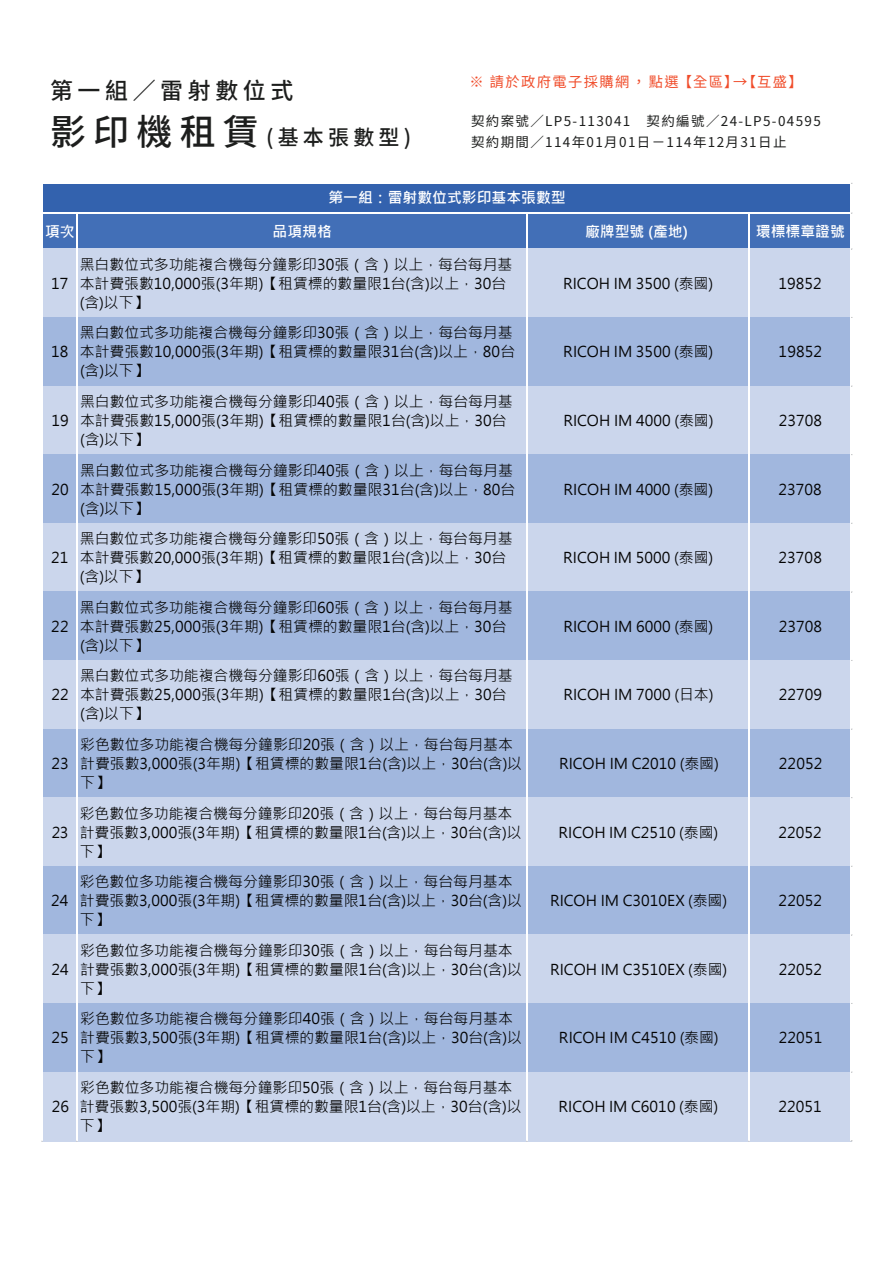
<style>
.page{position:relative;width:893px;height:1263px;background:#fff}
.page>*{position:absolute;margin:0;border:0;box-sizing:border-box;transform-origin:0 0}
.t1{font:500 22.95px "Noto Sans CJ Ktc";letter-spacing:.2em;color:#1d1e1d}
.t2{font:500 21px "Noto Sans CJ Ktc";letter-spacing:.2em;color:#1d1e1d}
.t3{font:14.85px/18.9px "Microsoft Jheng Hei";color:#030303}
.t4{font:700 14.85px "Microsoft Jheng Hei";color:#fff}
.t5{font:14.25px "Noto Sans CJ Ktc";letter-spacing:.1em;color:#f04c2a}
.t6{font:13.5px/20.7px "Noto Sans CJ Ktc";letter-spacing:.1em;color:#1d1e1d}
.s1{font-size:36px}
</style>
<div class="page">
<div style="left:42px;top:184px;width:809px;height:30px;background:#3362ae"></div>
<div style="left:42px;top:213px;width:809px;height:36px;background:#426fb7"></div>
<div style="left:42px;top:249px;width:809px;height:69px;background:#cbd6ec"></div>
<div style="left:42px;top:317px;width:809px;height:70px;background:#a1b7de"></div>
<div style="left:42px;top:386px;width:809px;height:69px;background:#cbd6ec"></div>
<div style="left:42px;top:455px;width:809px;height:69px;background:#a1b7de"></div>
<div style="left:42px;top:523px;width:809px;height:69px;background:#cbd6ec"></div>
<div style="left:42px;top:592px;width:809px;height:69px;background:#a1b7de"></div>
<div style="left:42px;top:660px;width:809px;height:69px;background:#cbd6ec"></div>
<div style="left:42px;top:729px;width:809px;height:69px;background:#a1b7de"></div>
<div style="left:42px;top:798px;width:809px;height:69px;background:#cbd6ec"></div>
<div style="left:42px;top:866px;width:809px;height:69px;background:#a1b7de"></div>
<div style="left:42px;top:935px;width:809px;height:69px;background:#cbd6ec"></div>
<div style="left:42px;top:1003px;width:809px;height:69px;background:#a1b7de"></div>
<div style="left:42px;top:1072px;width:809px;height:69px;background:#cbd6ec"></div>
<hr style="left:42px;top:212px;width:809px;height:2px;background:#fff">
<hr style="left:42px;top:183px;width:1px;height:958px;background:#fff">
<hr style="left:76px;top:214px;width:1px;height:927px;background:#fff">
<hr style="left:526px;top:214px;width:1px;height:927px;background:#fff">
<hr style="left:748px;top:214px;width:1px;height:927px;background:#fff">
<hr style="left:850px;top:183px;width:1px;height:958px;background:#fff">
<h1 class="t1" style="left:50px;top:77px;width:245px">第一組／雷射數位式</h1>
<h2 class="t2" style="left:50px;top:125px;width:363px"><span class="s1">影印機租賃</span> (基本張數型)</h2>
<p class="t5" style="left:469px;top:74px;width:335px">※ 請於政府電子採購網 ， 點選 【全區】→【互盛】</p>
<p class="t6" style="left:471px;top:111px;width:351px">契約案號／LP5-113041　契約編號／24-LP5-04595契約期間／114年01月01日－114年12月31日止</p>
<p class="t4" style="left:328px;top:189px;width:239px">第一組：雷射數位式影印基本張數型</p>
<p class="t4" style="left:45px;top:222px;width:31px">項次</p>
<p class="t4" style="left:273px;top:222px;width:61px">品項規格</p>
<p class="t4" style="left:585px;top:222px;width:104px">廠牌型號 (產地)</p>
<p class="t4" style="left:756px;top:222px;width:90px">環標標章證號</p>
<p class="t3" style="left:51px;top:274px;width:19px">17</p>
<p class="t3" style="left:80px;top:255px;width:434px">黑白數位式多功能複合機每分鐘影印30張（含）以上，每台每月基本計費張數10,000張(3年期)【租賃標的數量限1台(含)以上，30台(含)以下】</p>
<p class="t3" style="left:563px;top:274px;width:152px">RICOH IM 3500 (泰國)</p>
<p class="t3" style="left:778px;top:274px;width:45px">19852</p>
<p class="t3" style="left:51px;top:342px;width:19px">18</p>
<p class="t3" style="left:80px;top:324px;width:437px">黑白數位式多功能複合機每分鐘影印30張（含）以上，每台每月基本計費張數10,000張(3年期)【租賃標的數量限31台(含)以上，80台(含)以下】</p>
<p class="t3" style="left:563px;top:342px;width:152px">RICOH IM 3500 (泰國)</p>
<p class="t3" style="left:779px;top:342px;width:45px">19852</p>
<p class="t3" style="left:51px;top:411px;width:19px">19</p>
<p class="t3" style="left:80px;top:392px;width:434px">黑白數位式多功能複合機每分鐘影印40張（含）以上，每台每月基本計費張數15,000張(3年期)【租賃標的數量限1台(含)以上，30台(含)以下】</p>
<p class="t3" style="left:563px;top:411px;width:152px">RICOH IM 4000 (泰國)</p>
<p class="t3" style="left:779px;top:411px;width:45px">23708</p>
<p class="t3" style="left:52px;top:480px;width:19px">20</p>
<p class="t3" style="left:80px;top:461px;width:437px">黑白數位式多功能複合機每分鐘影印40張（含）以上，每台每月基本計費張數15,000張(3年期)【租賃標的數量限31台(含)以上，80台(含)以下】</p>
<p class="t3" style="left:564px;top:480px;width:151px">RICOH IM 4000 (泰國)</p>
<p class="t3" style="left:778px;top:480px;width:45px">23708</p>
<p class="t3" style="left:51px;top:548px;width:19px">21</p>
<p class="t3" style="left:80px;top:529px;width:434px">黑白數位式多功能複合機每分鐘影印50張（含）以上，每台每月基本計費張數20,000張(3年期)【租賃標的數量限1台(含)以上，30台(含)以下】</p>
<p class="t3" style="left:563px;top:548px;width:152px">RICOH IM 5000 (泰國)</p>
<p class="t3" style="left:778px;top:548px;width:45px">23708</p>
<p class="t3" style="left:51px;top:617px;width:19px">22</p>
<p class="t3" style="left:80px;top:598px;width:434px">黑白數位式多功能複合機每分鐘影印60張（含）以上，每台每月基本計費張數25,000張(3年期)【租賃標的數量限1台(含)以上，30台(含)以下】</p>
<p class="t3" style="left:563px;top:617px;width:152px">RICOH IM 6000 (泰國)</p>
<p class="t3" style="left:779px;top:617px;width:45px">23708</p>
<p class="t3" style="left:51px;top:685px;width:19px">22</p>
<p class="t3" style="left:80px;top:666px;width:434px">黑白數位式多功能複合機每分鐘影印60張（含）以上，每台每月基本計費張數25,000張(3年期)【租賃標的數量限1台(含)以上，30台(含)以下】</p>
<p class="t3" style="left:563px;top:685px;width:152px">RICOH IM 7000 (日本)</p>
<p class="t3" style="left:779px;top:685px;width:45px">22709</p>
<p class="t3" style="left:52px;top:754px;width:19px">23</p>
<p class="t3" style="left:80px;top:735px;width:443px">彩色數位多功能複合機每分鐘影印20張（含）以上，每台每月基本計費張數3,000張(3年期)【租賃標的數量限1台(含)以上，30台(含)以下】</p>
<p class="t3" style="left:559px;top:754px;width:161px">RICOH IM C2010 (泰國)</p>
<p class="t3" style="left:779px;top:754px;width:45px">22052</p>
<p class="t3" style="left:52px;top:823px;width:18px">23</p>
<p class="t3" style="left:80px;top:804px;width:443px">彩色數位多功能複合機每分鐘影印20張（含）以上，每台每月基本計費張數3,000張(3年期)【租賃標的數量限1台(含)以上，30台(含)以下】</p>
<p class="t3" style="left:559px;top:823px;width:161px">RICOH IM C2510 (泰國)</p>
<p class="t3" style="left:778px;top:823px;width:45px">22052</p>
<p class="t3" style="left:51px;top:891px;width:19px">24</p>
<p class="t3" style="left:80px;top:872px;width:443px">彩色數位多功能複合機每分鐘影印30張（含）以上，每台每月基本計費張數3,000張(3年期)【租賃標的數量限1台(含)以上，30台(含)以下】</p>
<p class="t3" style="left:550px;top:891px;width:179px">RICOH IM C3010EX (泰國)</p>
<p class="t3" style="left:779px;top:891px;width:45px">22052</p>
<p class="t3" style="left:51px;top:960px;width:19px">24</p>
<p class="t3" style="left:80px;top:941px;width:443px">彩色數位多功能複合機每分鐘影印30張（含）以上，每台每月基本計費張數3,000張(3年期)【租賃標的數量限1台(含)以上，30台(含)以下】</p>
<p class="t3" style="left:550px;top:960px;width:179px">RICOH IM C3510EX (泰國)</p>
<p class="t3" style="left:779px;top:960px;width:45px">22052</p>
<p class="t3" style="left:52px;top:1028px;width:19px">25</p>
<p class="t3" style="left:80px;top:1009px;width:443px">彩色數位多功能複合機每分鐘影印40張（含）以上，每台每月基本計費張數3,500張(3年期)【租賃標的數量限1台(含)以上，30台(含)以下】</p>
<p class="t3" style="left:559px;top:1028px;width:161px">RICOH IM C4510 (泰國)</p>
<p class="t3" style="left:779px;top:1028px;width:45px">22051</p>
<p class="t3" style="left:52px;top:1097px;width:19px">26</p>
<p class="t3" style="left:80px;top:1078px;width:443px">彩色數位多功能複合機每分鐘影印50張（含）以上，每台每月基本計費張數3,500張(3年期)【租賃標的數量限1台(含)以上，30台(含)以下】</p>
<p class="t3" style="left:559px;top:1097px;width:161px">RICOH IM C6010 (泰國)</p>
<p class="t3" style="left:778px;top:1097px;width:45px">22051</p>
</div>
